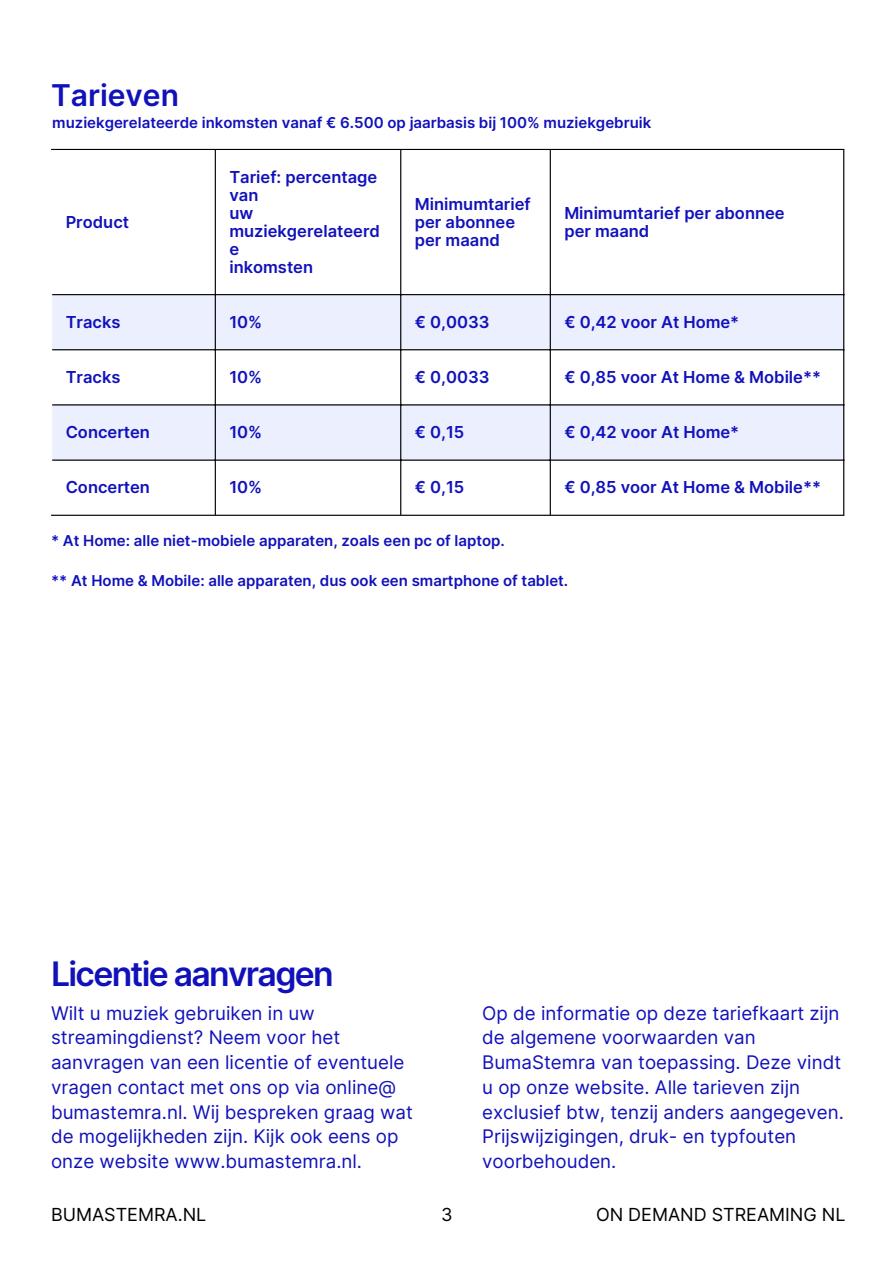
<style>
.page{position:relative;width:894px;height:1264px;background:#fff}
.page>*{position:absolute;margin:0;border:0;box-sizing:border-box;transform-origin:0 0}
.t1{font:600 33.75px "Inter";letter-spacing:-.05em;color:#11b}
.t2{font:600 30px "Inter";color:#11b}
.t3{font:18.75px/24.8px "Inter";color:#11b}
.t4{font:18px "Inter";color:#000}
.t5{font:600 16.5px/18px "Inter";color:#11b}
.t6{font:600 15px "Inter";color:#11b}
</style>
<div class="page">
<svg style="left:52px;top:295px;width:791px;height:164px;fill:#ebeffe"></svg>
<hr style="left:215px;top:150px;width:1px;height:364px;background:#000">
<hr style="left:400px;top:150px;width:1px;height:364px;background:#000">
<hr style="left:549px;top:150px;width:1px;height:364px;background:#000">
<hr style="left:843px;top:150px;width:1px;height:364px;background:#000">
<hr style="left:51px;top:149px;width:793px;height:1px;background:#000">
<hr style="left:52px;top:294px;width:792px;height:1px;background:#000">
<hr style="left:52px;top:349px;width:792px;height:1px;background:#000">
<hr style="left:52px;top:404px;width:792px;height:1px;background:#000">
<hr style="left:52px;top:459px;width:792px;height:1px;background:#000">
<hr style="left:51px;top:514px;width:793px;height:2px;background:#000">
<h1 class="t2" style="left:51px;top:77px;width:129px">Tarieven</h1>
<h4 class="t6" style="left:52px;top:113px;width:600px">muziekgerelateerde inkomsten vanaf € 6.500 op jaarbasis bij 100% muziekgebruik</h4>
<p class="t5" style="left:66px;top:213px;width:65px">Product</p>
<p class="t5" style="left:229px;top:168px;width:149px">Tarief: percentage van</p>
<p class="t5" style="left:229px;top:204px;width:152px">uw muziekgerelateerd e</p>
<p class="t5" style="left:229px;top:258px;width:85px">inkomsten</p>
<p class="t5" style="left:415px;top:195px;width:117px">Minimumtarief per abonnee</p>
<p class="t5" style="left:415px;top:231px;width:86px">per maand</p>
<p class="t5" style="left:564px;top:204px;width:222px">Minimumtarief per abonnee</p>
<p class="t5" style="left:564px;top:222px;width:86px">per maand</p>
<p class="t5" style="left:66px;top:313px;width:56px">Tracks</p>
<p class="t5" style="left:229px;top:313px;width:34px">10%</p>
<p class="t5" style="left:415px;top:313px;width:76px">€ 0,0033</p>
<p class="t5" style="left:564px;top:313px;width:176px">€ 0,42 voor At Home*</p>
<p class="t5" style="left:66px;top:368px;width:56px">Tracks</p>
<p class="t5" style="left:229px;top:368px;width:34px">10%</p>
<p class="t5" style="left:415px;top:368px;width:76px">€ 0,0033</p>
<p class="t5" style="left:564px;top:368px;width:258px">€ 0,85 voor At Home &amp; Mobile**</p>
<p class="t5" style="left:66px;top:423px;width:86px">Concerten</p>
<p class="t5" style="left:229px;top:423px;width:34px">10%</p>
<p class="t5" style="left:415px;top:423px;width:51px">€ 0,15</p>
<p class="t5" style="left:564px;top:423px;width:176px">€ 0,42 voor At Home*</p>
<p class="t5" style="left:66px;top:478px;width:86px">Concerten</p>
<p class="t5" style="left:229px;top:478px;width:34px">10%</p>
<p class="t5" style="left:415px;top:478px;width:51px">€ 0,15</p>
<p class="t5" style="left:564px;top:478px;width:258px">€ 0,85 voor At Home &amp; Mobile**</p>
<p class="t6" style="left:51px;top:531px;width:455px">* At Home: alle niet-mobiele apparaten, zoals een pc of laptop.</p>
<p class="t6" style="left:51px;top:572px;width:518px">** At Home &amp; Mobile: alle apparaten, dus ook een smartphone of tablet.</p>
<p class="t1" style="left:51px;top:953px;width:284px">Licentie aanvragen</p>
<h4 class="t3" style="left:51px;top:1000px;width:363px">Wilt u muziek gebruiken in uw streamingdienst? Neem voor het aanvragen van een licentie of eventuele vragen contact met ons op via online@ bumastemra.nl. Wij bespreken graag wat de mogelijkheden zijn. Kijk ook eens op onze website www.bumastemra.nl.</h4>
<h3 class="t3" style="left:482px;top:1000px;width:363px">Op de informatie op deze tariefkaart zijn de algemene voorwaarden van BumaStemra van toepassing. Deze vindt u op onze website. Alle tarieven zijn exclusief btw, tenzij anders aangegeven.<br>Prijswijzigingen, druk- en typfouten voorbehouden.</h3>
<h2 class="t4" style="left:51px;top:1203px;width:157px">BUMASTEMRA.NL</h2>
<p class="t4" style="left:441px;top:1203px;width:13px">3</p>
<h3 class="t4" style="left:596px;top:1203px;width:251px">ON DEMAND STREAMING NL</h3>
</div>
